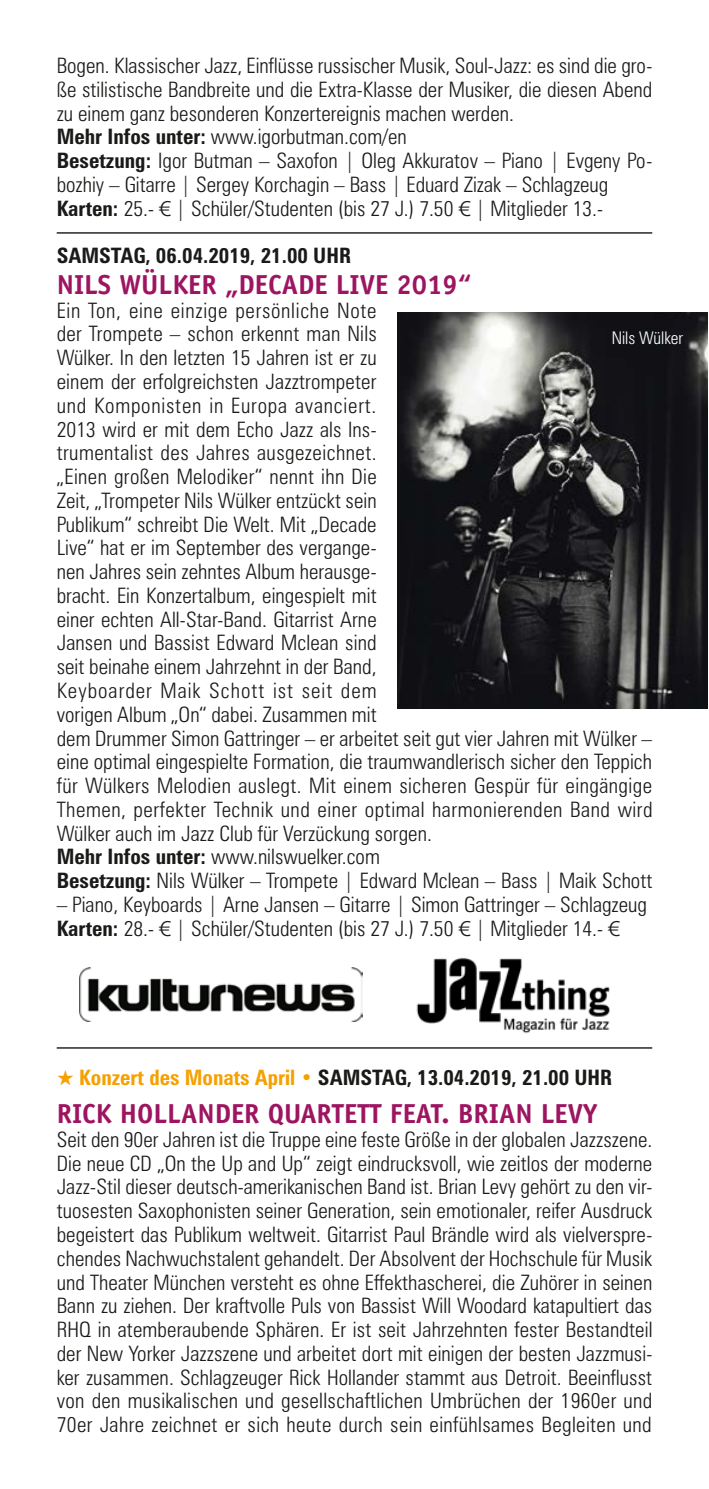
<style>
.page{position:relative;width:709px;height:1489px;background:#fff}
.page>*{position:absolute;margin:0;border:0;box-sizing:border-box;transform-origin:0 0}
.t1{font:700 27.5px "Officina Sans";color:#9d1561}
.t2{font:300 condensed 21.25px/23.8px "Zurich BT";letter-spacing:.005em;color:#1a1a18}
.t3{font:700 condensed 21.25px "Zurich BT";color:#1a1a18}
.t4{font:300 condensed 17.5px "Zurich BT";color:#fff}
.s1{font-weight:700}
.s2{font-family:"Linotype Euro Font Ato F";font-weight:400;font-stretch:normal}
.s3{color:#f6a000}
</style>
<div class="page">
<hr style="left:57px;top:232px;width:595px;height:2px;background:#1a1a18">
<hr style="left:57px;top:1047px;width:595px;height:1px;background:#1a1a18">
<img style="left:398px;top:312px;width:310px;height:396px">
<img style="left:416px;top:957px;width:194px;height:77px">
<img style="left:79px;top:967px;width:284px;height:54px">
<p class="t2" style="left:57px;top:53px;width:597px">Bogen. Klassischer Jazz, Einflüsse russischer Musik, Soul-Jazz: es sind die gro&shy;ße stilistische Bandbreite und die Extra-Klasse der Musiker, die diesen Abend zu einem ganz besonderen Konzertereignis machen werden.<br><span class="s1">Mehr Infos unter:</span> www.igorbutman.com/en<br><span class="s1">Besetzung:</span> Igor Butman – Saxofon | Oleg Akkuratov – Piano | Evgeny Po&shy;bozhiy – Gitarre | Sergey Korchagin – Bass | Eduard Zizak – Schlagzeug <span class="s1">Karten:</span> 25.- <span class="s2">1</span> | Schüler/Studenten (bis 27 J.) 7.50 <span class="s2">1</span> | Mitglieder 13.-</p>
<p class="t3" style="left:57px;top:242px;width:296px">SAMSTAG, 06.04.2019, 21.00 UHR</p>
<p class="t1" style="left:57px;top:267px;width:416px">NILS WÜLKER „DECADE LIVE 2019“</p>
<p class="t2" style="left:57px;top:298px;width:597px">Ein Ton, eine einzige persönliche Note<br>der Trompete – schon erkennt man Nils<br>Wülker. In den letzten 15 Jahren ist er zu<br>einem der erfolgreichsten Jazztrompeter<br>und Komponisten in Europa avanciert.<br>2013 wird er mit dem Echo Jazz als Ins-<br>trumentalist des Jahres ausgezeichnet.<br>„Einen großen Melodiker“ nennt ihn Die<br>Zeit, „Trompeter Nils Wülker entzückt sein<br>Publikum“ schreibt Die Welt. Mit „Decade<br>Live“ hat er im September des vergange-<br>nen Jahres sein zehntes Album herausge-<br>bracht. Ein Konzertalbum, eingespielt mit<br>einer echten All-Star-Band. Gitarrist Arne<br>Jansen und Bassist Edward Mclean sind<br>seit beinahe einem Jahrzehnt in der Band,<br>Keyboarder Maik Schott ist seit dem<br>vorigen Album „On“ dabei. Zusammen mit<br>dem Drummer Simon Gattringer – er arbeitet seit gut vier Jahren mit Wülker – eine optimal eingespielte Formation, die traumwandlerisch sicher den Teppich für Wülkers Melodien auslegt. Mit einem sicheren Gespür für eingängige Themen, perfekter Technik und einer optimal harmonierenden Band wird Wülker auch im Jazz Club für Verzückung sorgen.<br><span class="s1">Mehr Infos unter:</span> www.nilswuelker.com<br><span class="s1">Besetzung:</span> Nils Wülker – Trompete | Edward Mclean – Bass | Maik Schott</p>
<p class="t2" style="left:57px;top:892px;width:592px">– Piano, Keyboards | Arne Jansen – Gitarre | Simon Gattringer – Schlagzeug<br><span class="s1">Karten:</span> 28.- <span class="s2">1</span> | Schüler/Studenten (bis 27 J.) 7.50 <span class="s2">1</span> | Mitglieder 14.- <span class="s2">1</span></p>
<p class="t4" style="left:611px;top:327px;width:73px">Nils Wülker</p>
<p class="t3" style="left:57px;top:1064px;width:557px"><span class="s3">★ Konzert des Monats April •</span> SAMSTAG, 13.04.2019, 21.00 UHR</p>
<p class="t1" style="left:57px;top:1096px;width:542px">RICK HOLLANDER QUARTETT FEAT. BRIAN LEVY</p>
<p class="t2" style="left:57px;top:1127px;width:597px;text-align:justify">Seit den 90er Jahren ist die Truppe eine feste Größe in der globalen Jazzszene.<br>Die neue CD „On the Up and Up“ zeigt eindrucksvoll, wie zeitlos der moderne Jazz-Stil dieser deutsch-amerikanischen Band ist. Brian Levy gehört zu den vir&shy;tuosesten Saxophonisten seiner Generation, sein emotionaler, reifer Ausdruck begeistert das Publikum weltweit. Gitarrist Paul Brändle wird als vielverspre&shy;chendes Nachwuchstalent gehandelt. Der Absolvent der Hochschule für Musik und Theater München versteht es ohne Effekthascherei, die Zuhörer in seinen Bann zu ziehen. Der kraftvolle Puls von Bassist Will Woodard katapultiert das RHQ in atemberaubende Sphären. Er ist seit Jahrzehnten fester Bestandteil der New Yorker Jazzszene und arbeitet dort mit einigen der besten Jazzmusi&shy;ker zusammen. Schlagzeuger Rick Hollander stammt aus Detroit. Beeinflusst von den musikalischen und gesellschaftlichen Umbrüchen der 1960er und 70er Jahre zeichnet er sich heute durch sein einfühlsames Begleiten und</p>
</div>
